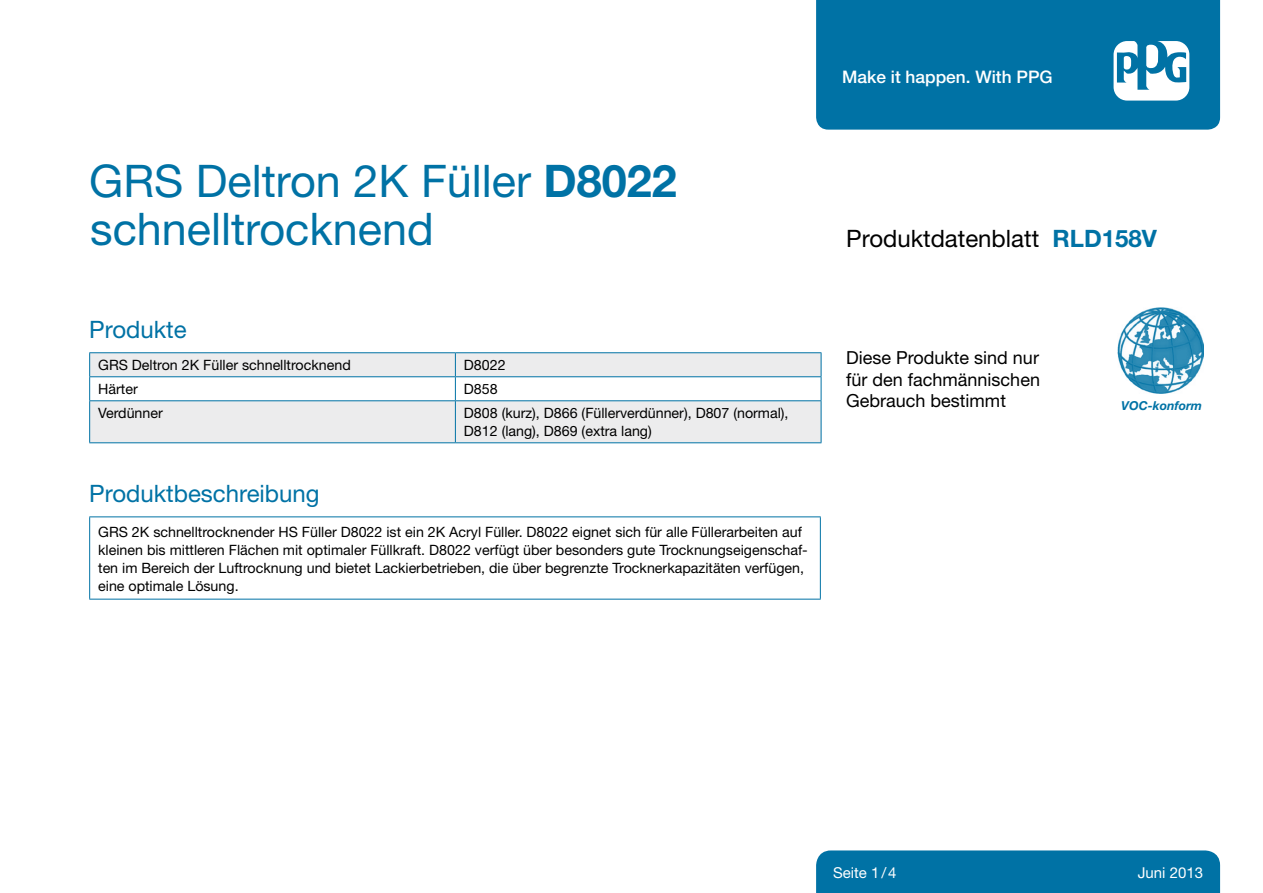
<style>
.page{position:relative;width:1263px;height:893px;background:#fff}
.page>*{position:absolute;margin:0;border:0;box-sizing:border-box;transform-origin:0 0}
.t1{font:45px/48px "Helvetica Neue";color:#0072a5}
.t2{font:24px "Helvetica Neue";color:#0072a5}
.t3{font:24px "Helvetica Neue";color:#000}
.t4{font:18px/21.6px "Helvetica Neue";color:#000;text-align:justify}
.t5{font:500 17.25px "Helvetica Neue";color:#fff}
.t6{font:15px "Helvetica Neue";color:#fff}
.t7{font:14.25px/18px "Helvetica Neue";color:#000}
.t8{font:italic 700 12.3px "Helvetica Neue";color:#0072a5}
.s1{font-weight:700}
.s2{font-weight:700;color:#0072a5}
</style>
<div class="page">
<div style="left:816px;top:850px;width:404px;height:43px;background:#0072a5"></div>
<div style="left:816px;top:0;width:404px;height:130px;background:#0072a5"></div>
<svg style="left:1113px;top:41px;width:76px;height:60px"></svg>
<img style="left:1117px;top:307px;width:86px;height:86px">
<svg style="left:90px;top:353px;width:731px;height:89px;fill:#ececed"></svg>
<hr style="left:89px;top:352px;width:366px;height:1px;background:#0072a5">
<hr style="left:455px;top:352px;width:366px;height:1px;background:#0072a5">
<svg style="left:89px;top:353px;width:1px;height:47px"></svg>
<hr style="left:89px;top:376px;width:366px;height:1px;background:#0072a5">
<hr style="left:455px;top:376px;width:366px;height:1px;background:#0072a5">
<svg style="left:455px;top:353px;width:1px;height:47px"></svg>
<svg style="left:821px;top:353px;width:1px;height:47px"></svg>
<hr style="left:89px;top:401px;width:1px;height:41px;background:#0072a5">
<hr style="left:89px;top:400px;width:366px;height:1px;background:#0072a5">
<hr style="left:455px;top:400px;width:366px;height:1px;background:#0072a5">
<hr style="left:455px;top:401px;width:1px;height:41px;background:#0072a5">
<hr style="left:821px;top:401px;width:1px;height:41px;background:#0072a5">
<hr style="left:89px;top:442px;width:366px;height:1px;background:#0072a5">
<hr style="left:455px;top:442px;width:366px;height:1px;background:#0072a5">
<hr style="left:89px;top:517px;width:1px;height:82px;background:#0072a5">
<hr style="left:89px;top:516px;width:732px;height:1px;background:#0072a5">
<hr style="left:820px;top:517px;width:1px;height:82px;background:#0072a5">
<hr style="left:89px;top:599px;width:732px;height:1px;background:#0072a5">
<h1 class="t1" style="left:89px;top:156px;width:589px">GRS Deltron 2K Füller <span class="s1">D8022 </span>schnelltrocknend</h1>
<h2 class="t2" style="left:89px;top:315px;width:99px">Produkte</h2>
<p class="t7" style="left:98px;top:356px;width:254px">GRS Deltron 2K Füller schnelltrocknend</p>
<p class="t7" style="left:464px;top:356px;width:43px">D8022</p>
<p class="t7" style="left:98px;top:380px;width:41px">Härter</p>
<p class="t7" style="left:464px;top:380px;width:35px">D858</p>
<p class="t7" style="left:98px;top:404px;width:66px">Verdünner</p>
<p class="t7" style="left:464px;top:404px;width:326px">D808 (kurz), D866 (Füllerverdünner), D807 (normal),<br>D812 (lang), D869 (extra lang)</p>
<h2 class="t2" style="left:89px;top:479px;width:232px">Produktbeschreibung</h2>
<p class="t7" style="left:98px;top:522px;width:711px">GRS 2K schnelltrocknender HS Füller D8022 ist ein 2K Acryl Füller. D8022 eignet sich für alle Füllerarbeiten auf kleinen bis mittleren Flächen mit optimaler Füllkraft. D8022 verfügt über besonders gute Trocknungseigenschaf&shy;ten im Bereich der Luftrocknung und bietet Lackierbetrieben, die über begrenzte Trocknerkapazitäten verfügen, eine optimale Lösung.</p>
<p class="t5" style="left:842px;top:66px;width:212px">Make it happen. With PPG</p>
<h2 class="t3" style="left:846px;top:224px;width:312px">Produktdatenblatt <span class="s2">RLD158V</span></h2>
<p class="t4" style="left:846px;top:346px;width:195px">Diese Produkte sind nur für den fachmännischen Gebrauch bestimmt</p>
<p class="t8" style="left:1121px;top:398px;width:82px">VOC-konform</p>
<p class="t6" style="left:833px;top:864px;width:65px">Seite 1/4</p>
<p class="t6" style="left:1138px;top:864px;width:67px">Juni 2013</p>
</div>
